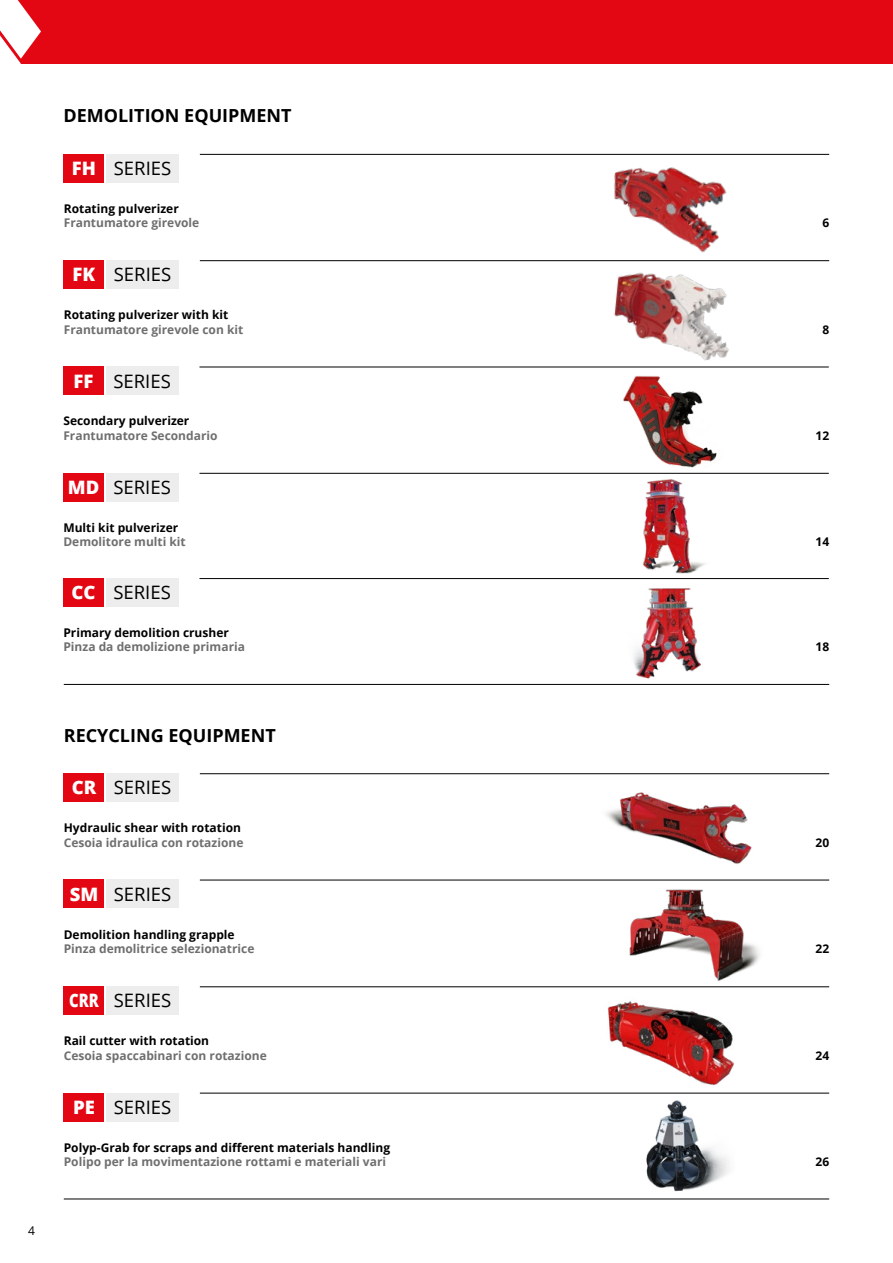
<style>
.page{position:relative;width:893px;height:1263px;background:#fff}
.page>*{position:absolute;margin:0;border:0;box-sizing:border-box;transform-origin:0 0}
.t1{font:18.6px "Open Sans";color:#000}
.t2{font:700 18px "Open Sans";color:#000}
.t3{font:700 12px "Open Sans";color:#706f6f}
.t4{font:700 12px "Open Sans";color:#000}
.t5{font:12px "Open Sans";color:#000}
.s1{font-weight:800;color:#fff}
</style>
<div class="page">
<hr style="left:64px;top:1199px;width:765px;height:1px;background:#000">
<img style="left:606px;top:792px;width:146px;height:72px">
<div style="left:64px;top:773px;width:40px;height:29px;background:#e30613"></div>
<div style="left:106px;top:773px;width:73px;height:29px;background:#ededed"></div>
<hr style="left:200px;top:773px;width:629px;height:1px;background:#000">
<img style="left:607px;top:1001px;width:127px;height:85px">
<div style="left:64px;top:986px;width:40px;height:29px;background:#e30613"></div>
<div style="left:106px;top:986px;width:73px;height:29px;background:#ededed"></div>
<hr style="left:200px;top:986px;width:629px;height:1px;background:#000">
<img style="left:635px;top:1100px;width:100px;height:99px">
<div style="left:64px;top:1093px;width:40px;height:28px;background:#e30613"></div>
<div style="left:106px;top:1093px;width:73px;height:28px;background:#ededed"></div>
<hr style="left:200px;top:1093px;width:629px;height:1px;background:#000">
<img style="left:629px;top:889px;width:131px;height:92px">
<div style="left:64px;top:880px;width:40px;height:28px;background:#e30613"></div>
<div style="left:106px;top:880px;width:73px;height:28px;background:#ededed"></div>
<hr style="left:200px;top:880px;width:629px;height:1px;background:#000">
<img style="left:623px;top:375px;width:94px;height:92px">
<div style="left:63px;top:367px;width:41px;height:28px;background:#e30613"></div>
<div style="left:106px;top:367px;width:73px;height:28px;background:#ededed"></div>
<hr style="left:199px;top:367px;width:630px;height:1px;background:#000">
<img style="left:642px;top:479px;width:63px;height:95px">
<div style="left:63px;top:473px;width:41px;height:28px;background:#e30613"></div>
<div style="left:106px;top:473px;width:73px;height:28px;background:#ededed"></div>
<hr style="left:199px;top:473px;width:630px;height:1px;background:#000">
<img style="left:626px;top:588px;width:80px;height:96px">
<div style="left:63px;top:578px;width:41px;height:29px;background:#e30613"></div>
<div style="left:106px;top:578px;width:73px;height:29px;background:#ededed"></div>
<hr style="left:199px;top:578px;width:630px;height:1px;background:#000">
<div style="left:64px;top:154px;width:40px;height:28px;background:#e30613"></div>
<div style="left:106px;top:154px;width:73px;height:28px;background:#ededed"></div>
<hr style="left:200px;top:154px;width:629px;height:1px;background:#000">
<img style="left:614px;top:167px;width:113px;height:86px">
<div style="left:64px;top:260px;width:40px;height:29px;background:#e30613"></div>
<div style="left:106px;top:260px;width:73px;height:29px;background:#ededed"></div>
<hr style="left:200px;top:260px;width:629px;height:1px;background:#000">
<img style="left:614px;top:272px;width:115px;height:89px">
<hr style="left:64px;top:684px;width:765px;height:1px;background:#000">
<div style="left:0;top:0;width:893px;height:64px;background:#e30613"></div>
<svg style="left:0;top:0;width:41px;height:64px"></svg>
<h2 class="t2" style="left:63px;top:103px;width:230px">DEMOLITION EQUIPMENT</h2>
<h1 class="t1" style="left:72px;top:155px;width:101px"><span class="s1">FH</span> SERIES</h1>
<p class="t4" style="left:64px;top:200px;width:117px">Rotating pulverizer</p>
<p class="t3" style="left:64px;top:214px;width:137px">Frantumatore girevole</p>
<h1 class="t1" style="left:73px;top:262px;width:100px"><span class="s1">FK</span> SERIES</h1>
<p class="t4" style="left:64px;top:306px;width:166px">Rotating pulverizer with kit</p>
<p class="t3" style="left:64px;top:321px;width:181px">Frantumatore girevole con kit</p>
<h1 class="t1" style="left:74px;top:368px;width:99px"><span class="s1">FF</span> SERIES</h1>
<p class="t4" style="left:63px;top:413px;width:127px">Secondary pulverizer</p>
<p class="t3" style="left:63px;top:427px;width:156px">Frantumatore Secondario</p>
<h1 class="t1" style="left:68px;top:474px;width:105px"><span class="s1">MD</span> SERIES</h1>
<p class="t4" style="left:63px;top:519px;width:116px">Multi kit pulverizer</p>
<p class="t3" style="left:63px;top:533px;width:124px">Demolitore multi kit</p>
<h1 class="t1" style="left:72px;top:580px;width:101px"><span class="s1">CC</span> SERIES</h1>
<p class="t4" style="left:63px;top:624px;width:167px">Primary demolition crusher</p>
<p class="t3" style="left:63px;top:639px;width:183px">Pinza da demolizione primaria</p>
<p class="t5" style="left:28px;top:1223px;width:8px">4</p>
<h2 class="t2" style="left:64px;top:722px;width:213px">RECYCLING EQUIPMENT</h2>
<h1 class="t1" style="left:72px;top:775px;width:101px"><span class="s1">CR</span> SERIES</h1>
<p class="t4" style="left:64px;top:819px;width:179px">Hydraulic shear with rotation</p>
<p class="t3" style="left:64px;top:834px;width:181px">Cesoia idraulica con rotazione</p>
<h1 class="t1" style="left:70px;top:881px;width:103px"><span class="s1">SM</span> SERIES</h1>
<p class="t4" style="left:64px;top:926px;width:172px">Demolition handling grapple</p>
<p class="t3" style="left:64px;top:940px;width:192px">Pinza demolitrice selezionatrice</p>
<h1 class="t1" style="left:69px;top:988px;width:104px"><span class="s1">CRR</span> SERIES</h1>
<p class="t4" style="left:64px;top:1032px;width:147px">Rail cutter with rotation</p>
<p class="t3" style="left:64px;top:1047px;width:205px">Cesoia spaccabinari con rotazione</p>
<h1 class="t1" style="left:73px;top:1094px;width:100px"><span class="s1">PE</span> SERIES</h1>
<p class="t4" style="left:64px;top:1139px;width:328px">Polyp-Grab for scraps and different materials handling</p>
<p class="t3" style="left:64px;top:1153px;width:324px">Polipo per la movimentazione rottami e materiali vari</p>
<p class="t4" style="left:822px;top:214px;width:8px">6</p>
<p class="t4" style="left:822px;top:321px;width:8px">8</p>
<p class="t4" style="left:815px;top:427px;width:15px">12</p>
<p class="t4" style="left:815px;top:533px;width:15px">14</p>
<p class="t4" style="left:815px;top:639px;width:15px">18</p>
<p class="t4" style="left:815px;top:834px;width:15px">20</p>
<p class="t4" style="left:815px;top:940px;width:15px">22</p>
<p class="t4" style="left:815px;top:1047px;width:15px">24</p>
<p class="t4" style="left:815px;top:1153px;width:15px">26</p>
</div>
